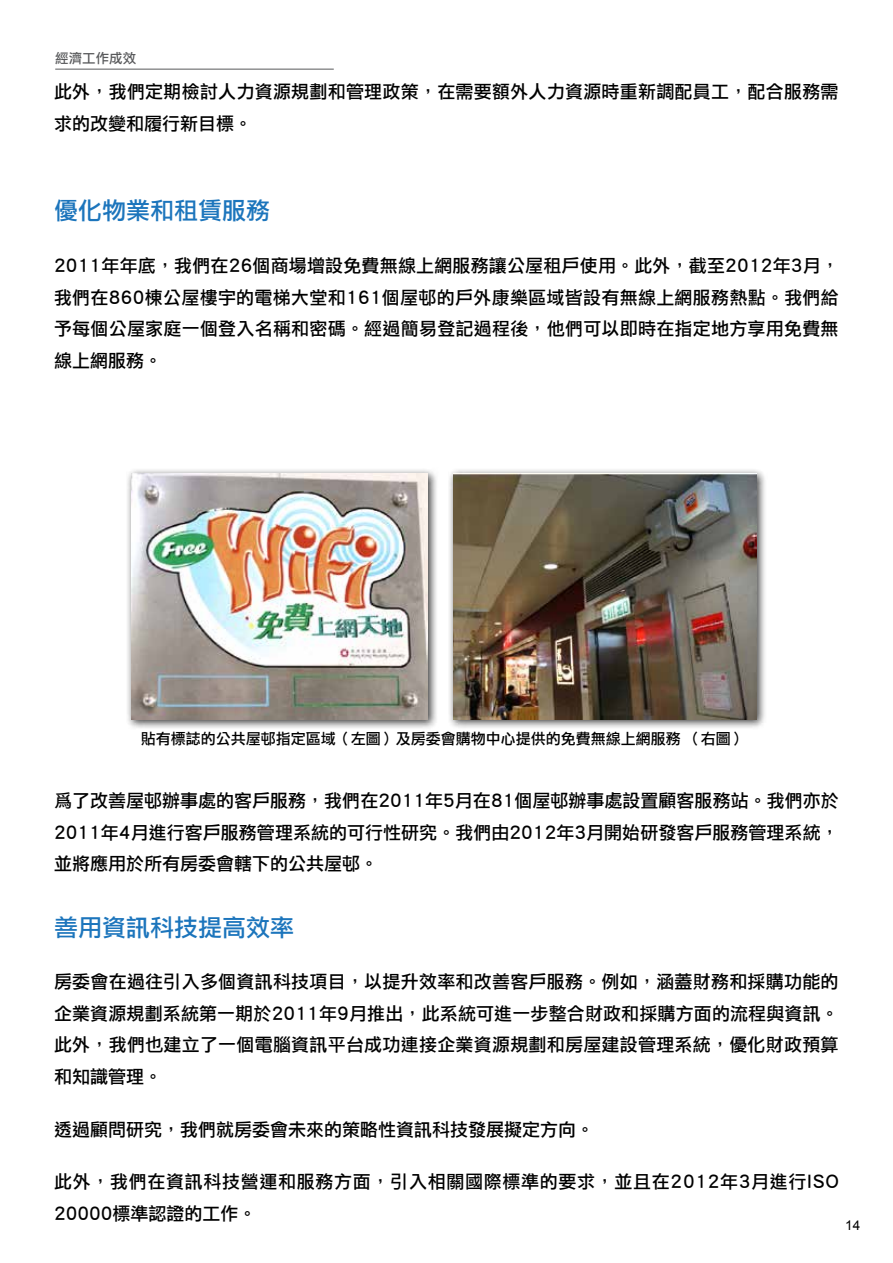
<style>
.page{position:relative;width:893px;height:1263px;background:#fff}
.page>*{position:absolute;margin:0;border:0;box-sizing:border-box;transform-origin:0 0}
.t1{font:24px "Li Hei Pro";color:#1c75bc}
.t2{font:18px/31.5px "Li Hei Pro";letter-spacing:.015em;color:#000;text-align:justify}
.t3{font:18px/31.5px "Li Hei Pro";letter-spacing:.04em;color:#000}
.t4{font:15px "Li Hei Pro";color:#000}
.t5{font:13.5px "Li Hei Pro";color:#58595b}
.t6{font:13.5px "Arial";color:#000}
</style>
<div class="page">
<div style="left:126px;top:467px;width:312px;height:263px;background:#000;opacity:.75"></div>
<img style="left:132px;top:474px;width:296px;height:245px">
<div style="left:448px;top:467px;width:319px;height:263px;background:#000;opacity:.75"></div>
<img style="left:454px;top:474px;width:303px;height:245px">
<hr style="left:55px;top:69px;width:279px;height:1px;background:#58595b">
<p class="t5" style="left:55px;top:51px;width:82px">經濟工作成效</p>
<p class="t2" style="left:54px;top:76px;width:786px">此外，我們定期檢討人力資源規劃和管理政策，在需要額外人力資源時重新調配員工，配合服務需求的改變和履行新目標。</p>
<h3 class="t1" style="left:54px;top:199px;width:217px">優化物業和租賃服務</h3>
<p class="t2" style="left:54px;top:250px;width:786px">2011年年底，我們在26個商場增設免費無線上網服務讓公屋租戶使用。此外，截至2012年3月，我們在860棟公屋樓宇的電梯大堂和161個屋邨的戶外康樂區域皆設有無線上網服務熱點。我們給予每個公屋家庭一個登入名稱和密碼。經過簡易登記過程後，他們可以即時在指定地方享用免費無線上網服務。</p>
<p class="t4" style="left:141px;top:731px;width:606px">貼有標誌的公共屋邨指定區域（左圖）及房委會購物中心提供的免費無線上網服務 （右圖）</p>
<p class="t2" style="left:54px;top:785px;width:786px">爲了改善屋邨辦事處的客戶服務，我們在2011年5月在81個屋邨辦事處設置顧客服務站。我們亦於2011年4月進行客戶服務管理系統的可行性研究。我們由2012年3月開始研發客戶服務管理系統，並將應用於所有房委會轄下的公共屋邨。</p>
<h3 class="t1" style="left:54px;top:915px;width:241px">善用資訊科技提高效率</h3>
<p class="t2" style="left:54px;top:966px;width:786px">房委會在過往引入多個資訊科技項目，以提升效率和改善客戶服務。例如，涵蓋財務和採購功能的企業資源規劃系統第一期於2011年9月推出，此系統可進一步整合財政和採購方面的流程與資訊。此外，我們也建立了一個電腦資訊平台成功連接企業資源規劃和房屋建設管理系統，優化財政預算和知識管理。</p>
<p class="t2" style="left:54px;top:1114px;width:541px">透過顧問研究，我們就房委會未來的策略性資訊科技發展擬定方向。</p>
<p class="t3" style="left:54px;top:1166px;width:786px">此外，我們在資訊科技營運和服務方面，引入相關國際標準的要求，並且在2012年3月進行ISO<br>20000標準認證的工作。</p>
<p class="t6" style="left:845px;top:1217px;width:17px">14</p>
</div>
